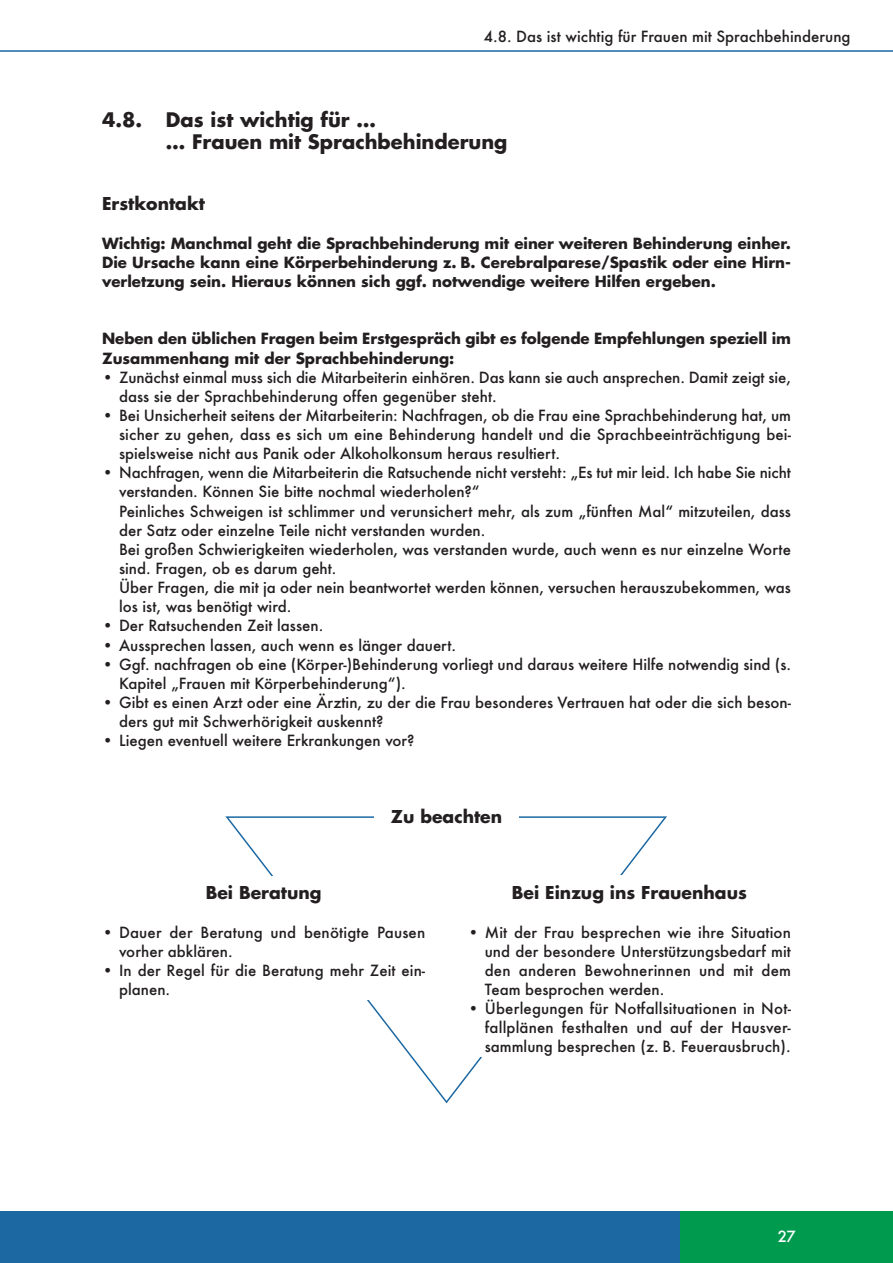
<style>
.page{position:relative;width:893px;height:1263px;background:#fff}
.page>*{position:absolute;margin:0;border:0;box-sizing:border-box;transform-origin:0 0}
.t1{font:700 19.5px/22.5px "Futura";color:#231f20}
.t2{font:700 17.25px "Futura";color:#231f20}
.t3{font:500 15px/19.2px "Futura";color:#231f20}
.t4{font:700 15px/19.2px "Futura";color:#231f20;text-align:justify}
.t5{font:500 15px "Futura";color:#fff}
</style>
<div class="page">
<svg style="left:225px;top:816px;width:442px;height:287px"></svg>
<hr style="left:0;top:50px;width:892px;height:2px;background:#1c68a3">
<div style="left:0;top:1212px;width:680px;height:51px;background:#1c68a3"></div>
<div style="left:680px;top:1212px;width:212px;height:51px;background:#009a4e"></div>
<div style="left:374px;top:799px;width:145px;height:34px;background:#fff"></div>
<div style="left:102px;top:876px;width:323px;height:123px;background:#fff"></div>
<div style="left:468px;top:876px;width:323px;height:181px;background:#fff"></div>
<p class="t3" style="left:484px;top:28px;width:368px">4.8. Das ist wichtig für Frauen mit Sprachbehinderung</p>
<h1 class="t1" style="left:166px;top:110px;width:343px;text-indent:-64px">4.8. Das ist wichtig für …<br>… Frauen mit Sprachbehinderung</h1>
<p class="t2" style="left:102px;top:196px;width:105px">Erstkontakt</p>
<p class="t4" style="left:102px;top:235px;width:690px">Wichtig: Manchmal geht die Sprachbehinderung mit einer weiteren Behinderung einher.<br>Die Ursache kann eine Körperbehinderung z. B. Cerebralparese/Spastik oder eine Hirn&shy;verletzung sein. Hieraus können sich ggf. notwendige weitere Hilfen ergeben.</p>
<p class="t4" style="left:102px;top:331px;width:690px">Neben den üblichen Fragen beim Erstgespräch gibt es folgende Empfehlungen speziell im<br>Zusammenhang mit der Sprachbehinderung:</p>
<p class="t3" style="left:119px;top:369px;width:673px;text-indent:-17px">• Zunächst einmal muss sich die Mitarbeiterin einhören. Das kann sie auch ansprechen. Damit zeigt sie, dass sie der Sprachbehinderung offen gegenüber steht.</p>
<p class="t3" style="left:119px;top:407px;width:673px;text-align:justify;text-indent:-17px">• Bei Unsicherheit seitens der Mitarbeiterin: Nachfragen, ob die Frau eine Sprachbehinderung hat, um sicher zu gehen, dass es sich um eine Behinderung handelt und die Sprachbeeinträchtigung bei&shy;spielsweise nicht aus Panik oder Alkoholkonsum heraus resultiert.</p>
<p class="t3" style="left:119px;top:465px;width:673px;text-indent:-17px">• Nachfragen, wenn die Mitarbeiterin die Ratsuchende nicht versteht: „Es tut mir leid. Ich habe Sie nicht verstanden. Können Sie bitte nochmal wiederholen?“<br>Peinliches Schweigen ist schlimmer und verunsichert mehr, als zum „fünften Mal“ mitzuteilen, dass der Satz oder einzelne Teile nicht verstanden wurden.<br>Bei großen Schwierigkeiten wiederholen, was verstanden wurde, auch wenn es nur einzelne Worte sind. Fragen, ob es darum geht.<br>Über Fragen, die mit ja oder nein beantwortet werden können, versuchen herauszubekommen, was los ist, was benötigt wird.</p>
<p class="t3" style="left:102px;top:618px;width:223px">• Der Ratsuchenden Zeit lassen.</p>
<p class="t3" style="left:102px;top:637px;width:356px">• Aussprechen lassen, auch wenn es länger dauert.</p>
<p class="t3" style="left:119px;top:656px;width:673px;text-indent:-17px">• Ggf. nachfragen ob eine (Körper-)Behinderung vorliegt und daraus weitere Hilfe notwendig sind (s.<br>Kapitel „Frauen mit Körperbehinderung“).</p>
<p class="t3" style="left:119px;top:694px;width:673px;text-indent:-17px">• Gibt es einen Arzt oder eine Ärztin, zu der die Frau besonderes Vertrauen hat oder die sich beson&shy;ders gut mit Schwerhörigkeit auskennt?</p>
<p class="t3" style="left:102px;top:732px;width:314px">• Liegen eventuell weitere Erkrankungen vor?</p>
<p class="t2" style="left:391px;top:808px;width:113px">Zu beachten</p>
<p class="t2" style="left:206px;top:885px;width:117px">Bei Beratung</p>
<p class="t3" style="left:119px;top:924px;width:308px;text-indent:-17px">• Dauer der Beratung und benötigte Pausen vorher abklären.</p>
<p class="t3" style="left:119px;top:962px;width:308px;text-indent:-17px">• In der Regel für die Beratung mehr Zeit ein&shy;planen.</p>
<p class="t2" style="left:512px;top:885px;width:236px">Bei Einzug ins Frauenhaus</p>
<p class="t3" style="left:485px;top:924px;width:308px;text-align:justify;text-indent:-17px">• Mit der Frau besprechen wie ihre Situation und der besondere Unterstützungsbedarf mit den anderen Bewohnerinnen und mit dem Team besprochen werden.</p>
<p class="t3" style="left:485px;top:1000px;width:308px;text-align:justify;text-indent:-17px">• Überlegungen für Notfallsituationen in Not&shy;fallplänen festhalten und auf der Hausver&shy;sammlung besprechen (z. B. Feuerausbruch).</p>
<p class="t5" style="left:778px;top:1229px;width:20px">27</p>
</div>
